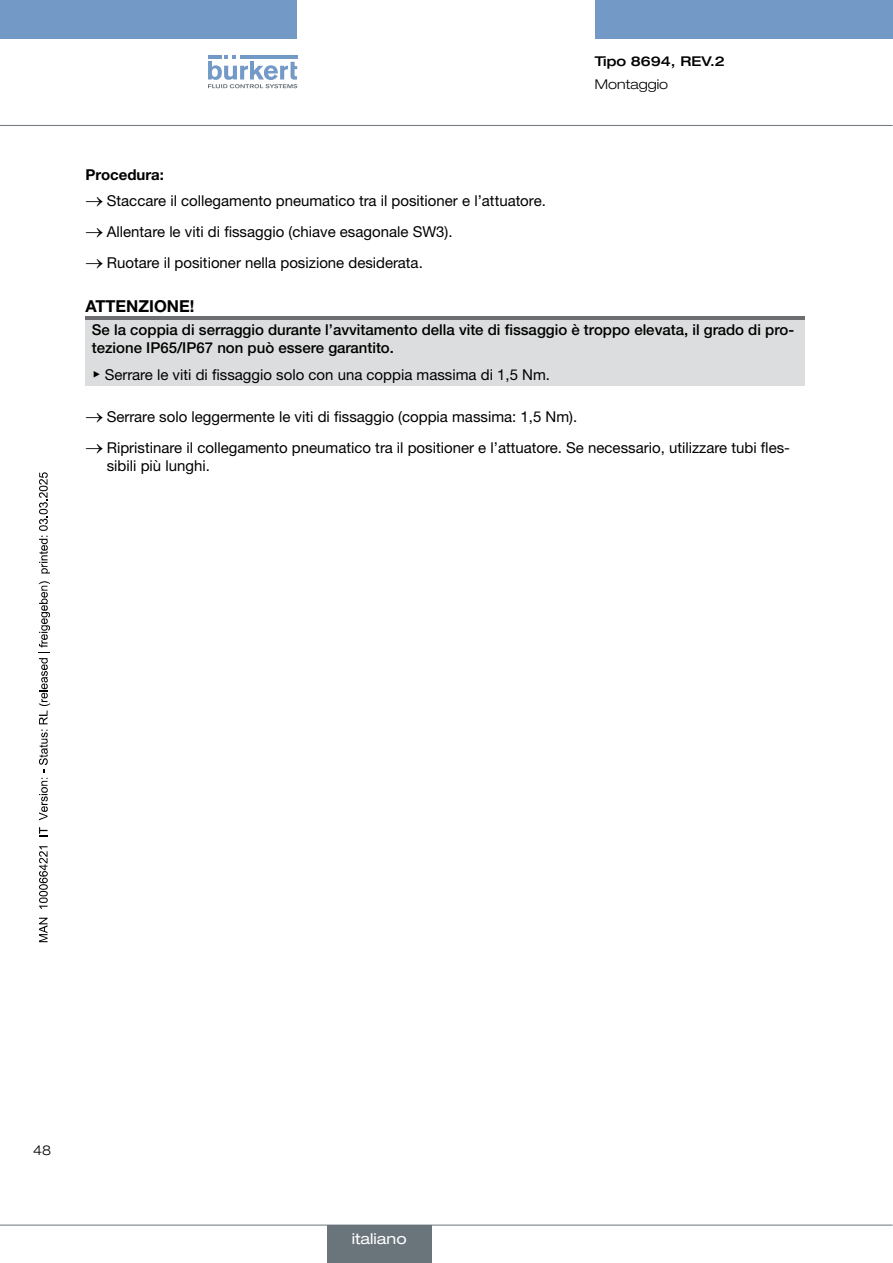
<style>
.page{position:relative;width:893px;height:1263px;background:#fff}
.page>*{position:absolute;margin:0;border:0;box-sizing:border-box;transform-origin:0 0}
.t1{font:700 16.5px "Helvetica Neue LTW1 G";color:#000}
.t2{font:15px/18px "Helvetica Neue LTW1 G";color:#000}
.t3{font:500 15px/18px "Helvetica Neue LTW1 G";color:#000}
.t4{font:700 15px "Helvetica Neue LTW1 G";color:#000}
.t5{font:expanded 15px "Helvetica Neue LTW1 G";color:#fff}
.t6{font:500 expanded 13.5px "Helvetica Neue LTW1 G";color:#000}
.t7{font:300 expanded 13.5px "Helvetica Neue LTW1 G";color:#000}
.s1{font-family:"Arial Unicode MS"}
</style>
<div class="page">
<div style="left:0;top:0;width:297px;height:38px;background:#7399c6"></div>
<div style="left:595px;top:0;width:298px;height:38px;background:#7399c6"></div>
<svg style="left:208px;top:55px;width:89px;height:33px"></svg>
<hr style="left:0;top:125px;width:893px;height:1px;background:#6a747b">
<hr style="left:86px;top:316px;width:719px;height:4px;background:#6d6e71">
<div style="left:86px;top:320px;width:719px;height:66px;background:#dcddde"></div>
<hr style="left:0;top:1225px;width:893px;height:1px;background:#6a747b">
<div style="left:327px;top:1225px;width:104px;height:38px;background:#6a747b"></div>
<svg style="left:39px;top:918px;width:9px;height:24px"></svg>
<svg style="left:39px;top:846px;width:9px;height:63px"></svg>
<svg style="left:39px;top:827px;width:9px;height:9px"></svg>
<svg style="left:39px;top:581px;width:11px;height:239px"></svg>
<svg style="left:39px;top:472px;width:11px;height:101px"></svg>
<p class="t6" style="left:595px;top:52px;width:131px">Tipo 8694, REV.2</p>
<p class="t7" style="left:595px;top:76px;width:75px">Montaggio</p>
<p class="t4" style="left:86px;top:165px;width:80px">Procedura:</p>
<p class="t2" style="left:86px;top:192px;width:462px">→ Staccare il collegamento pneumatico tra il positioner e l’attuatore.</p>
<p class="t2" style="left:86px;top:223px;width:369px">→ Allentare le viti di fissaggio (chiave esagonale SW3).</p>
<p class="t2" style="left:86px;top:253px;width:339px">→ Ruotare il positioner nella posizione desiderata.</p>
<p class="t1" style="left:86px;top:295px;width:110px">ATTENZIONE!</p>
<p class="t3" style="left:92px;top:321px;width:704px">Se la coppia di serraggio durante l’avvitamento della vite di fissaggio è troppo elevata, il grado di pro&shy;tezione IP65/IP67 non può essere garantito.</p>
<p class="t2" style="left:92px;top:365px;width:460px"><span class="s1">▶</span> Serrare le viti di fissaggio solo con una coppia massima di 1,5 Nm.</p>
<p class="t2" style="left:86px;top:408px;width:493px">→ Serrare solo leggermente le viti di fissaggio (coppia massima: 1,5 Nm).</p>
<p class="t2" style="left:107px;top:439px;width:685px;text-indent:-21px">→ Ripristinare il collegamento pneumatico tra il positioner e l’attuatore. Se necessario, utilizzare tubi fles&shy;sibili più lunghi.</p>
<p class="t7" style="left:33px;top:1142px;width:20px">48</p>
<p class="t5" style="left:352px;top:1229px;width:56px">italiano</p>
</div>
